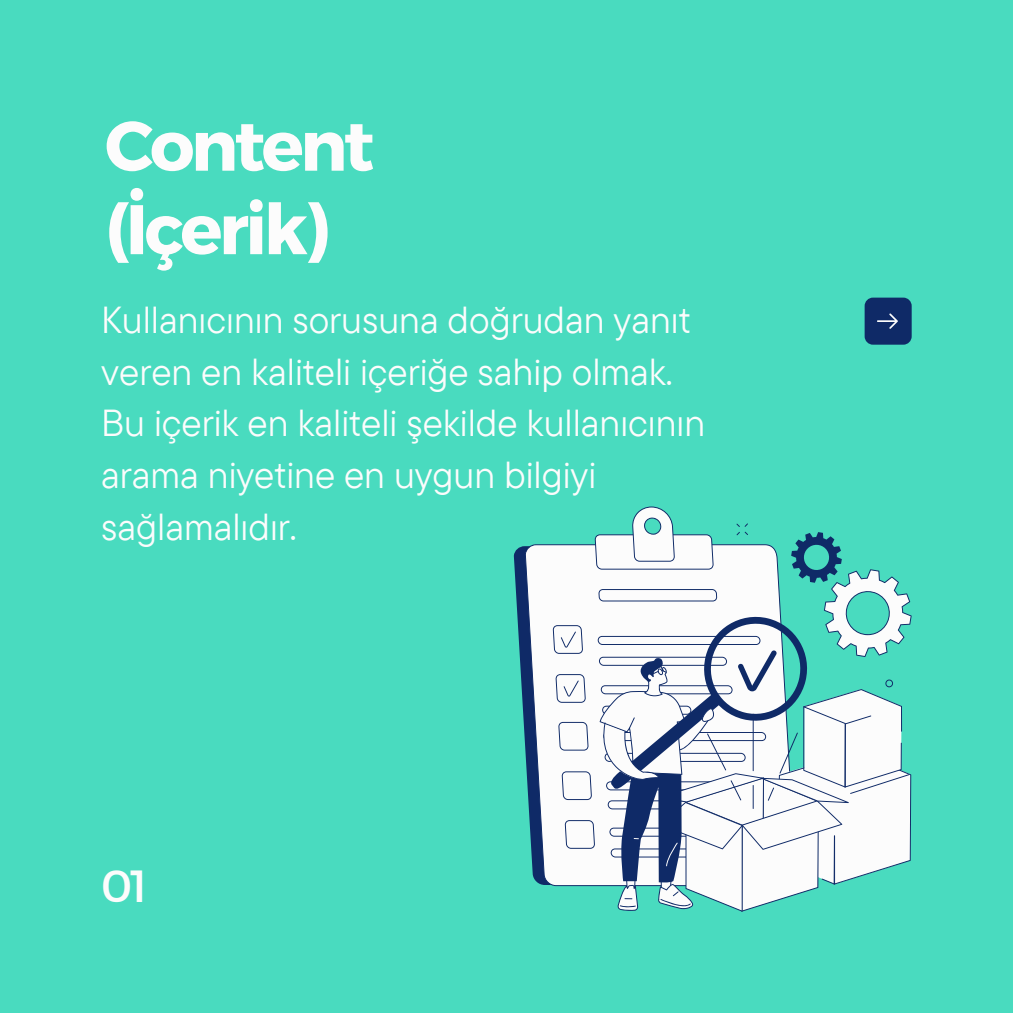
<style>
.page{position:relative;width:1013px;height:1013px;background:#fff}
.page>*{position:absolute;margin:0;border:0;box-sizing:border-box;transform-origin:0 0}
.t1{font:700 70px/83.5px "Montserrat";letter-spacing:-.05em;color:#fcfcfc}
.t2{font:45px "Montserrat";color:#fcfcfc}
.t3{font:37.5px/51.5px "TT Commons Pro";color:#fcfcfc}
</style>
<div class="page">
<div style="left:0;top:0;width:1012px;height:1012px;background:#49dbbf"></div>
<svg style="left:514px;top:546px;width:11px;height:197px"></svg>
<svg style="left:525px;top:544px;width:28px;height:342px;fill:#fcfcfc"></svg>
<svg style="left:553px;top:506px;width:358px;height:405px"></svg>
<div style="left:864px;top:297px;width:47px;height:47px;background:#0f2a67;border-radius:8px"></div>
<svg style="left:877px;top:313px;width:20px;height:16px"></svg>
<h1 class="t1" style="left:105px;top:100px;width:271px">Content (İçerik)</h1>
<p class="t3" style="left:101px;top:293px;width:605px">Kullanıcının sorusuna doğrudan yanıt veren en kaliteli içeriğe sahip olmak.<br>Bu içerik en kaliteli şekilde kullanıcının arama niyetine en uygun bilgiyi sağlamalıdır.</p>
<p class="t2" style="left:101px;top:857px;width:48px">01</p>
</div>
